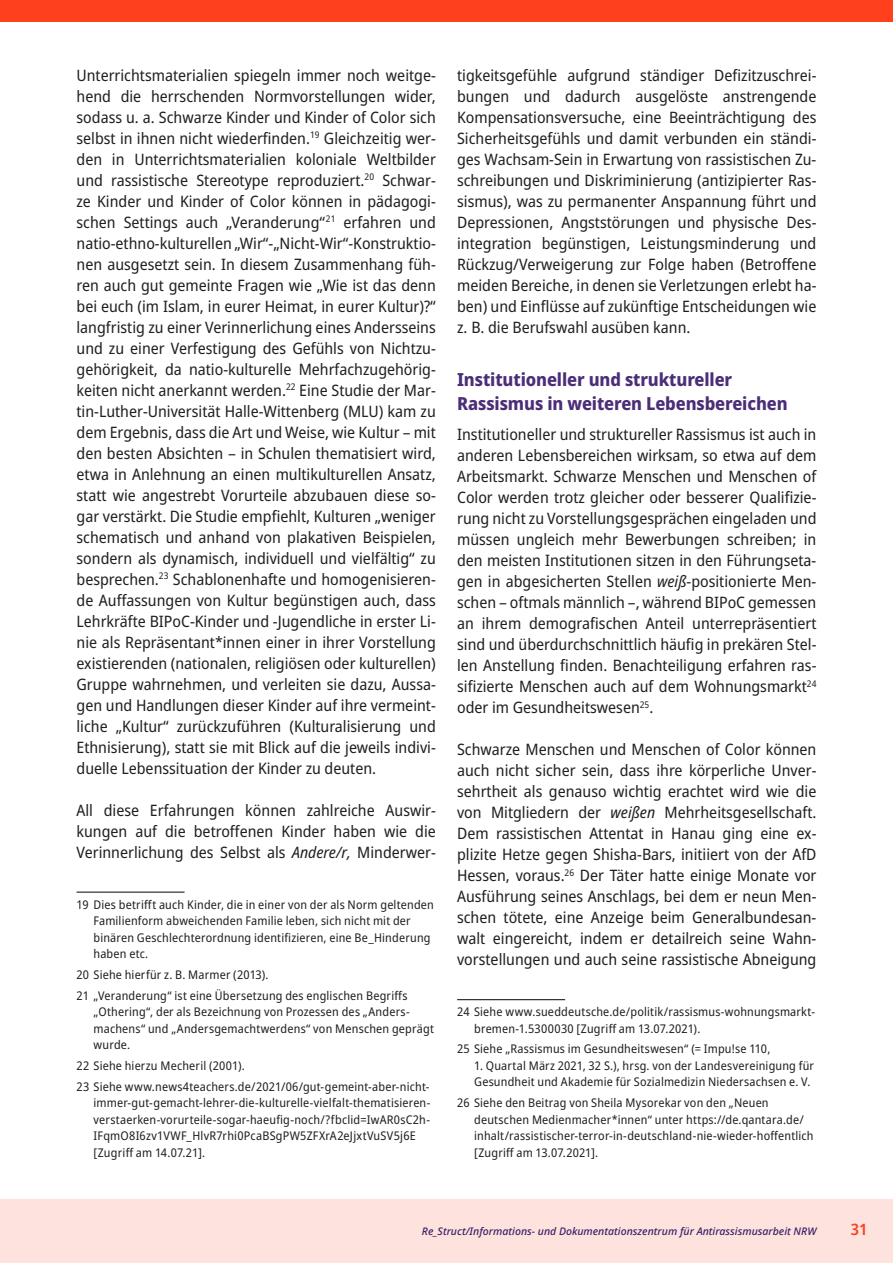
<style>
.page{position:relative;width:893px;height:1263px;background:#fff}
.page>*{position:absolute;margin:0;border:0;box-sizing:border-box;transform-origin:0 0}
.t1{font:800 semi-condensed 18px/24px "Noto Sans";letter-spacing:-.005em;color:#4c2d78}
.t2{font:semi-condensed 15.75px/21px "Noto Sans";color:#231f20;text-align:justify}
.t3{font:600 semi-condensed 15.75px "Noto Sans";color:#fb401d}
.t4{font:semi-condensed 12px/16.5px "Noto Sans";letter-spacing:.015em;color:#231f20}
.t5{font:italic 500 10.5px "Noto Sans";color:#391f6a}
.s1{font-style:italic}
</style>
<div class="page">
<div style="left:0;top:1199px;width:893px;height:64px;background:#fee2dd"></div>
<div style="left:0;top:0;width:893px;height:21px;background:#fe401c"></div>
<hr style="left:77px;top:891px;width:108px;height:2px;background:#231f20">
<hr style="left:457px;top:999px;width:108px;height:1px;background:#231f20">
<p class="t2" style="left:77px;top:65px;width:361px">Unterrichtsmaterialien spiegeln immer noch weitge&shy;hend die herrschenden Normvorstellungen wider, sodass u. a. Schwarze Kinder und Kinder of Color sich selbst in ihnen nicht wiederfinden.<sup>19</sup> Gleichzeitig wer&shy;den in Unterrichtsmaterialien koloniale Weltbilder und rassistische Stereotype reproduziert.<sup>20</sup> Schwar&shy;ze Kinder und Kinder of Color können in pädagogi&shy;schen Settings auch „Veranderung“<sup>21</sup> erfahren und natio-ethno-kulturellen „Wir“-„Nicht-Wir“-Konstruktio&shy;nen ausgesetzt sein. In diesem Zusammenhang füh&shy;ren auch gut gemeinte Fragen wie „Wie ist das denn bei euch (im Islam, in eurer Heimat, in eurer Kultur)?“ langfristig zu einer Verinnerlichung eines Andersseins und zu einer Verfestigung des Gefühls von Nichtzu&shy;gehörigkeit, da natio-kulturelle Mehrfachzugehörig&shy;keiten nicht anerkannt werden.<sup>22</sup> Eine Studie der Mar&shy;tin-Luther-Universität Halle-Wittenberg (MLU) kam zu dem Ergebnis, dass die Art und Weise, wie Kultur – mit den besten Absichten – in Schulen thematisiert wird, etwa in Anlehnung an einen multikulturellen Ansatz, statt wie angestrebt Vorurteile abzubauen diese so&shy;gar verstärkt. Die Studie empfiehlt, Kulturen „weniger schematisch und anhand von plakativen Beispielen, sondern als dynamisch, individuell und vielfältig“ zu besprechen.<sup>23</sup> Schablonenhafte und homogenisieren&shy;de Auffassungen von Kultur begünstigen auch, dass Lehrkräfte BIPoC-Kinder und -Jugendliche in erster Li&shy;nie als Repräsentant*innen einer in ihrer Vorstellung existierenden (nationalen, religiösen oder kulturellen)<br>Gruppe wahrnehmen, und verleiten sie dazu, Aussa&shy;gen und Handlungen dieser Kinder auf ihre vermeint&shy;liche „Kultur“ zurückzuführen (Kulturalisierung und Ethnisierung), statt sie mit Blick auf die jeweils indivi&shy;duelle Lebenssituation der Kinder zu deuten.</p>
<p class="t2" style="left:77px;top:800px;width:361px">All diese Erfahrungen können zahlreiche Auswir&shy;kungen auf die betroffenen Kinder haben wie die Verinnerlichung des Selbst als <span class="s1">Andere/r,</span> Minderwer-</p>
<p class="t4" style="left:94px;top:896px;width:342px;text-indent:-17px">19 Dies betrifft auch Kinder, die in einer von der als Norm geltenden Familienform abweichenden Familie leben, sich nicht mit der binären Geschlechterordnung identifizieren, eine Be_Hinderung haben etc.</p>
<p class="t4" style="left:77px;top:964px;width:333px;line-height:20.7px">20 Siehe hierfür z. B. Marmer (2013).<br>21 „Veranderung“ ist eine Übersetzung des englischen Begriffs</p>
<p class="t4" style="left:94px;top:1004px;width:342px">„Othering“, der als Bezeichnung von Prozessen des „Anders&shy;machens“ und „Andersgemachtwerdens“ von Menschen geprägt wurde.</p>
<p class="t4" style="left:77px;top:1055px;width:354px;line-height:20.7px">22 Siehe hierzu Mecheril (2001).<br>23 Siehe www.news4teachers.de/2021/06/gut-gemeint-aber-nicht-</p>
<p class="t4" style="left:94px;top:1095px;width:338px">immer-gut-gemacht-lehrer-die-kulturelle-vielfalt-thematisieren&shy;verstaerken-vorurteile-sogar-haeufig-noch/?fbclid=IwAR0sC2h-IFqmO8I6zv1VWF_HlvR7rhi0PcaBSgPW5ZFXrA2eJjxtVuSV5j6E [Zugriff am 14.07.21].</p>
<p class="t2" style="left:457px;top:65px;width:361px">tigkeitsgefühle aufgrund ständiger Defizitzuschrei&shy;bungen und dadurch ausgelöste anstrengende Kompensationsversuche, eine Beeinträchtigung des Sicherheitsgefühls und damit verbunden ein ständi&shy;ges Wachsam-Sein in Erwartung von rassistischen Zu&shy;schreibungen und Diskriminierung (antizipierter Ras&shy;sismus), was zu permanenter Anspannung führt und Depressionen, Angststörungen und physische Des&shy;integration begünstigen, Leistungsminderung und Rückzug/Verweigerung zur Folge haben (Betroffene meiden Bereiche, in denen sie Verletzungen erlebt ha&shy;ben) und Einflüsse auf zukünftige Entscheidungen wie z. B. die Berufswahl ausüben kann.</p>
<p class="t1" style="left:457px;top:368px;width:332px">Institutioneller und struktureller<br>Rassismus in weiteren Lebensbereichen</p>
<p class="t2" style="left:457px;top:424px;width:361px">Institutioneller und struktureller Rassismus ist auch in anderen Lebensbereichen wirksam, so etwa auf dem Arbeitsmarkt. Schwarze Menschen und Menschen of Color werden trotz gleicher oder besserer Qualifizie&shy;rung nicht zu Vorstellungsgesprächen eingeladen und müssen ungleich mehr Bewerbungen schreiben; in den meisten Institutionen sitzen in den Führungseta&shy;gen in abgesicherten Stellen <span class="s1">weiß</span>-positionierte Men&shy;schen – oftmals männlich –, während BIPoC gemessen an ihrem demografischen Anteil unterrepräsentiert sind und überdurchschnittlich häufig in prekären Stel&shy;len Anstellung finden. Benachteiligung erfahren ras&shy;sifizierte Menschen auch auf dem Wohnungsmarkt<sup>24 </sup>oder im Gesundheitswesen<sup>25</sup>.</p>
<p class="t2" style="left:457px;top:739px;width:361px">Schwarze Menschen und Menschen of Color können auch nicht sicher sein, dass ihre körperliche Unver&shy;sehrtheit als genauso wichtig erachtet wird wie die von Mitgliedern der <span class="s1">weißen</span> Mehrheitsgesellschaft.<br>Dem rassistischen Attentat in Hanau ging eine ex&shy;plizite Hetze gegen Shisha-Bars, initiiert von der AfD Hessen, voraus.<sup>26</sup> Der Täter hatte einige Monate vor Ausführung seines Anschlags, bei dem er neun Men&shy;schen tötete, eine Anzeige beim Generalbundesan&shy;walt eingereicht, indem er detailreich seine Wahn&shy;vorstellungen und auch seine rassistische Abneigung</p>
<p class="t4" style="left:474px;top:1004px;width:342px;text-indent:-17px">24 Siehe www.sueddeutsche.de/politik/rassismus-wohnungsmarkt&shy;bremen-1.5300030 [Zugriff am 13.07.2021).</p>
<p class="t4" style="left:457px;top:1041px;width:315px">25 Siehe „Rassismus im Gesundheitswesen“ (= Impu!se 110,</p>
<p class="t4" style="left:474px;top:1057px;width:341px">1. Quartal März 2021, 32 S.), hrsg. von der Landesvereinigung für<br>Gesundheit und Akademie für Sozialmedizin Niedersachsen e. V.</p>
<p class="t4" style="left:474px;top:1095px;width:341px;text-indent:-17px">26 Siehe den Beitrag von Sheila Mysorekar von den „Neuen deutschen Medienmacher*innen“ unter https://de.qantara.de/ inhalt/rassistischer-terror-in-deutschland-nie-wieder-hoffentlich [Zugriff am 13.07.2021].</p>
<p class="t5" style="left:422px;top:1224px;width:396px">Re_Struct/Informations- und Dokumentationszentrum für Antirassismusarbeit NRW</p>
<p class="t3" style="left:851px;top:1218px;width:18px">31</p>
</div>
